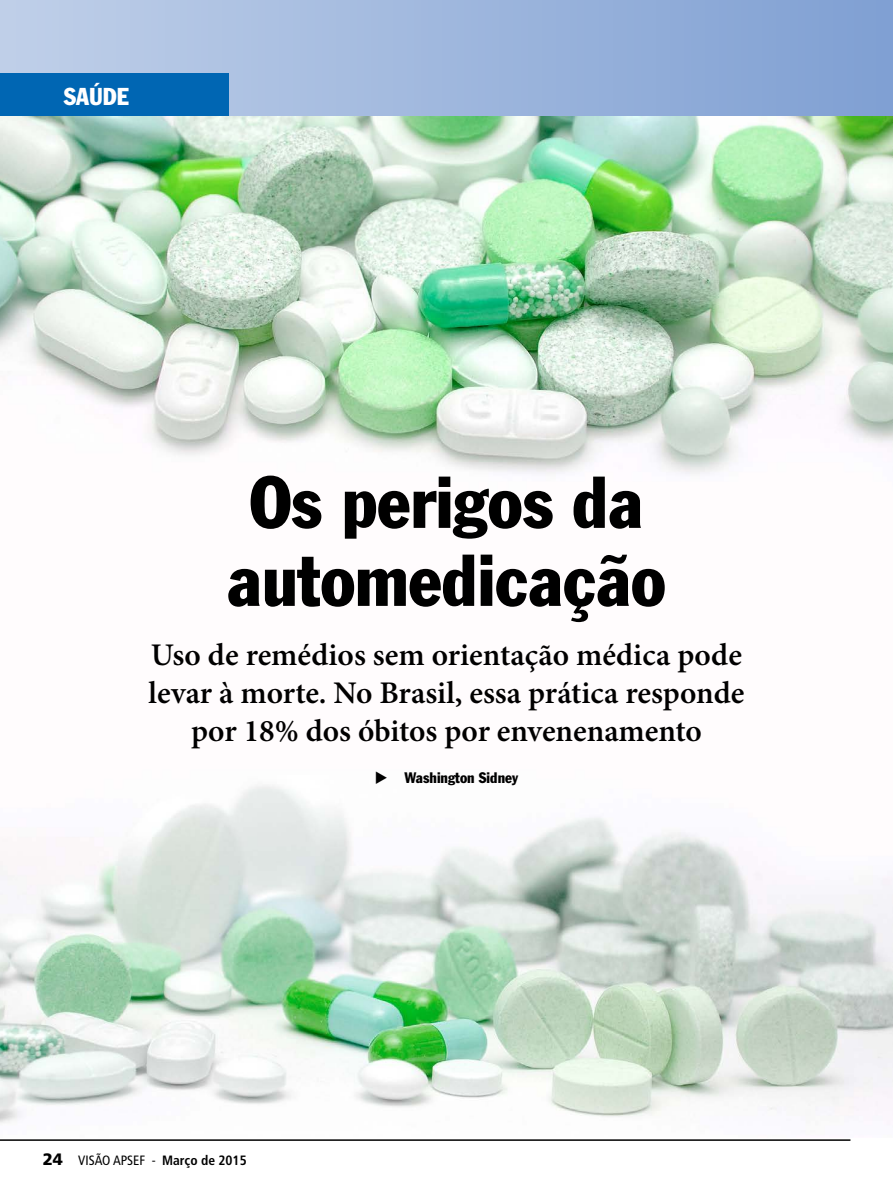
<style>
.page{position:relative;width:893px;height:1191px;background:#fff}
.page>*{position:absolute;margin:0;border:0;box-sizing:border-box;transform-origin:0 0}
.t1{font:condensed 72px/78px "Franklin Gothic Std";color:#000;text-align:center}
.t2{font:600 31.5px/37.8px "Minion Pro";color:#000;text-align:center}
.t3{font:condensed 24px "Franklin Gothic Std";color:#fff}
.t4{font:condensed 15px "Franklin Gothic Std";color:#000}
.t5{font:condensed 13.5px "Frutiger LT Std";color:#000}
.s1{font-weight:900;font-stretch:normal;font-size:16.5px}
.s2{font-weight:700}
</style>
<div class="page">
<div style="left:0;top:0;width:893px;height:117px;background:linear-gradient(to right,#bfcfe9,#7f9fd3)"></div>
<div style="left:0;top:74px;width:228px;height:43px;background:#0066b3"></div>
<img style="left:0;top:117px;width:893px;height:1006px">
<hr style="left:0;top:1139px;width:850px;height:1px;background:#000">
<svg style="left:376px;top:771px;width:11px;height:12px"></svg>
<p class="t3" style="left:64px;top:81px;width:14px">saúde</p>
<h1 class="t1" style="left:227px;top:463px;width:440px">Os perigos da automedicação</h1>
<p class="t2" style="left:148px;top:637px;width:598px">Uso de remédios sem orientação médica pode levar à morte. No Brasil, essa prática responde por 18% dos óbitos por envenenamento</p>
<p class="t4" style="left:404px;top:768px;width:115px">Washington Sidney</p>
<p class="t5" style="left:43px;top:1152px;width:205px"><span class="s1">24</span> VISÃO APSEF - <span class="s2">Março de 2015</span></p>
</div>
